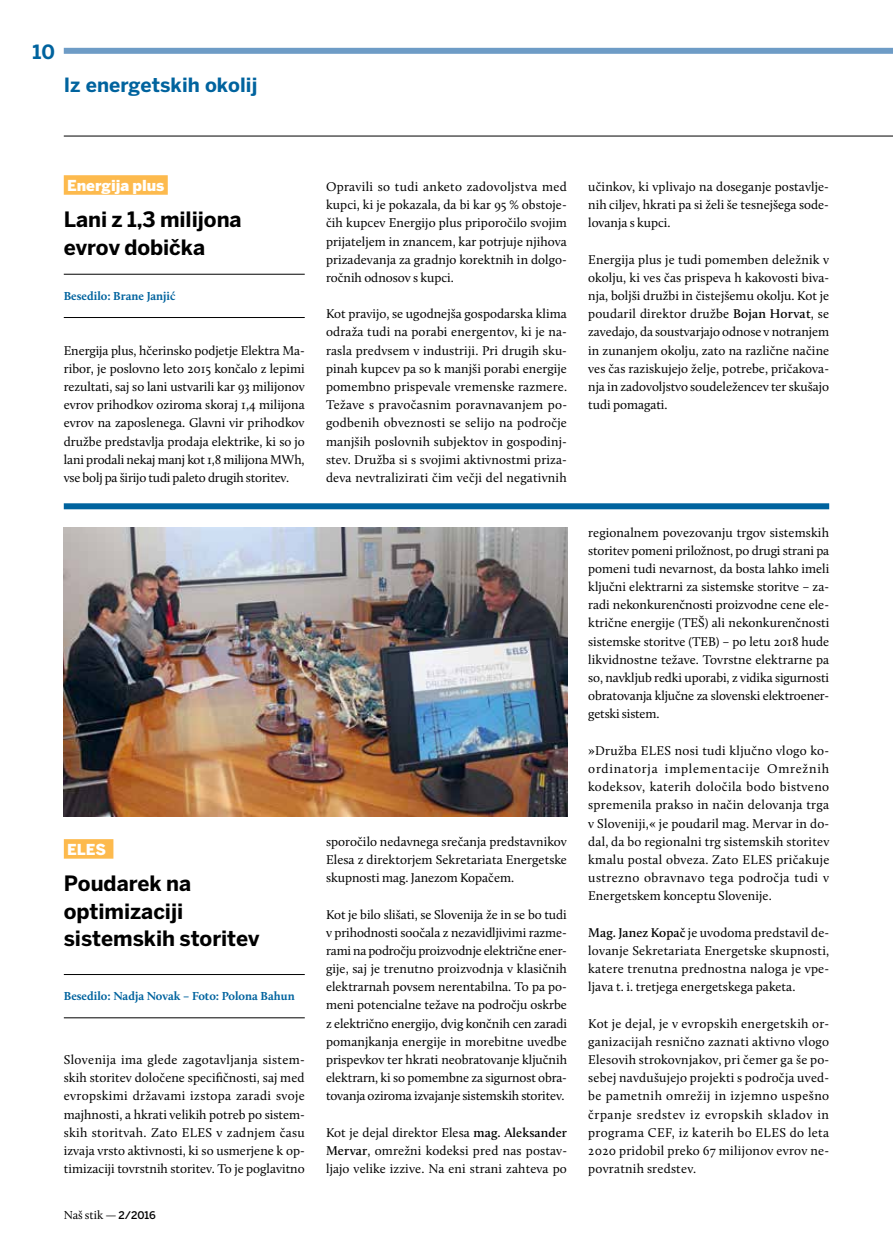
<style>
.page{position:relative;width:893px;height:1255px;background:#fff}
.page>*{position:absolute;margin:0;border:0;box-sizing:border-box;transform-origin:0 0}
.t1{font:700 21px/27.3px "Benton Sans";letter-spacing:-.005em;color:#000}
.t2{font:700 19.5px "Benton Sans";color:#00639e}
.t3{font:900 15px "Benton Sans";letter-spacing:-.005em;color:#fff}
.t4{font:13.2px/18.1px "Calluna";color:#000;text-align:justify}
.t5{font:700 12px "Calluna";color:#00639e}
.t6{font:12px "Calluna";color:#000}
.s1{font-family:"Benton Sans";font-weight:500;font-size:10.5px}
.s2{font-weight:600}
</style>
<div class="page">
<div style="left:64px;top:48px;width:829px;height:6px;background:#6e9cc6"></div>
<hr style="left:64px;top:136px;width:829px;height:1px;background:#000">
<div style="left:64px;top:839px;width:49px;height:19px;background:#fdba4d"></div>
<hr style="left:64px;top:974px;width:241px;height:1px;background:#000">
<hr style="left:64px;top:1017px;width:241px;height:1px;background:#000">
<img style="left:64px;top:527px;width:503px;height:289px">
<div style="left:64px;top:503px;width:765px;height:6px;background:#00639e"></div>
<div style="left:64px;top:175px;width:104px;height:20px;background:#fdba4d"></div>
<hr style="left:64px;top:274px;width:241px;height:1px;background:#000">
<hr style="left:64px;top:317px;width:241px;height:1px;background:#000">
<h2 class="t2" style="left:33px;top:40px;width:24px">10</h2>
<h2 class="t2" style="left:64px;top:73px;width:195px">Iz energetskih okolij</h2>
<p class="t3" style="left:67px;top:176px;width:99px">Energija plus</p>
<h1 class="t1" style="left:64px;top:206px;width:179px">Lani z 1,3 milijona evrov dobička</h1>
<p class="t5" style="left:64px;top:288px;width:113px">Besedilo: Brane Janjić</p>
<p class="t4" style="left:64px;top:341px;width:243px">Energija plus, hčerinsko podjetje Elektra Ma&shy;ribor, je poslovno leto 2015 končalo z lepimi rezultati, saj so lani ustvarili kar 93 milijonov evrov prihodkov oziroma skoraj 1,4 milijona evrov na zaposlenega. Glavni vir prihodkov družbe predstavlja prodaja elektrike, ki so jo lani prodali nekaj manj kot 1,8 milijona MWh, vse bolj pa širijo tudi paleto drugih storitev.</p>
<p class="t4" style="left:326px;top:177px;width:243px">Opravili so tudi anketo zadovoljstva med kupci, ki je pokazala, da bi kar 95 % obstoje&shy;čih kupcev Energijo plus priporočilo svojim prijateljem in znancem, kar potrjuje njihova prizadevanja za gradnjo korektnih in dolgo&shy;ročnih odnosov s kupci.</p>
<p class="t4" style="left:326px;top:305px;width:243px">Kot pravijo, se ugodnejša gospodarska klima odraža tudi na porabi energentov, ki je na&shy;rasla predvsem v industriji. Pri drugih sku&shy;pinah kupcev pa so k manjši porabi energije pomembno prispevale vremenske razmere.<br>Težave s pravočasnim poravnavanjem po&shy;godbenih obveznosti se selijo na področje manjših poslovnih subjektov in gospodinj&shy;stev. Družba si s svojimi aktivnostmi priza&shy;deva nevtralizirati čim večji del negativnih</p>
<p class="t3" style="left:67px;top:840px;width:40px">ELES</p>
<h1 class="t1" style="left:64px;top:869px;width:197px">Poudarek na optimizaciji sistemskih storitev</h1>
<p class="t5" style="left:64px;top:988px;width:232px">Besedilo: Nadja Novak – Foto: Polona Bahun</p>
<p class="t4" style="left:64px;top:1050px;width:243px">Slovenija ima glede zagotavljanja sistem&shy;skih storitev določene specifičnosti, saj med evropskimi državami izstopa zaradi svoje majhnosti, a hkrati velikih potreb po sistem&shy;skih storitvah. Zato ELES v zadnjem času izvaja vrsto aktivnosti, ki so usmerjene k op&shy;timizaciji tovrstnih storitev. To je poglavitno</p>
<p class="t6" style="left:64px;top:1207px;width:94px">Naš stik — <span class="s1">2/2016</span></p>
<p class="t4" style="left:326px;top:832px;width:242px">sporočilo nedavnega srečanja predstavnikov Elesa z direktorjem Sekretariata Energetske skupnosti mag. Janezom Kopačem.</p>
<p class="t4" style="left:326px;top:904px;width:243px">Kot je bilo slišati, se Slovenija že in se bo tudi v prihodnosti soočala z nezavidljivimi razme&shy;rami na področju proizvodnje električne ener&shy;gije, saj je trenutno proizvodnja v klasičnih elektrarnah povsem nerentabilna. To pa po&shy;meni potencialne težave na področju oskrbe z električno energijo, dvig končnih cen zaradi pomanjkanja energije in morebitne uvedbe prispevkov ter hkrati neobratovanje ključnih elektrarn, ki so pomembne za sigurnost obra&shy;tovanja oziroma izvajanje sistemskih storitev.</p>
<p class="t4" style="left:326px;top:1123px;width:243px">Kot je dejal direktor Elesa <span class="s2">mag. Aleksander Mervar</span>, omrežni kodeksi pred nas postav&shy;ljajo velike izzive. Na eni strani zahteva po</p>
<p class="t4" style="left:588px;top:177px;width:242px">učinkov, ki vplivajo na doseganje postavlje&shy;nih ciljev, hkrati pa si želi še tesnejšega sode&shy;lovanja s kupci.</p>
<p class="t4" style="left:588px;top:250px;width:243px">Energija plus je tudi pomemben deležnik v okolju, ki ves čas prispeva h kakovosti biva&shy;nja, boljši družbi in čistejšemu okolju. Kot je poudaril direktor družbe <span class="s2">Bojan Horvat</span>, se zavedajo, da soustvarjajo odnose v notranjem in zunanjem okolju, zato na različne načine ves čas raziskujejo želje, potrebe, pričakova&shy;nja in zadovoljstvo soudeležencev ter skušajo tudi pomagati.</p>
<p class="t4" style="left:588px;top:523px;width:243px">regionalnem povezovanju trgov sistemskih storitev pomeni priložnost, po drugi strani pa pomeni tudi nevarnost, da bosta lahko imeli ključni elektrarni za sistemske storitve – za&shy;radi nekonkurenčnosti proizvodne cene ele&shy;ktrične energije (TEŠ) ali nekonkurenčnosti sistemske storitve (TEB) – po letu 2018 hude likvidnostne težave. Tovrstne elektrarne pa so, navkljub redki uporabi, z vidika sigurnosti obratovanja ključne za slovenski elektroener&shy;getski sistem.</p>
<p class="t4" style="left:588px;top:741px;width:243px">»Družba ELES nosi tudi ključno vlogo ko&shy;ordinatorja implementacije Omrežnih kodeksov, katerih določila bodo bistveno spremenila prakso in način delovanja trga v Sloveniji,« je poudaril mag. Mervar in do&shy;dal, da bo regionalni trg sistemskih storitev kmalu postal obveza. Zato ELES pričakuje ustrezno obravnavo tega področja tudi v Energetskem konceptu Slovenije.</p>
<p class="t4" style="left:588px;top:923px;width:243px"><span class="s2">Mag. Janez Kopač</span> je uvodoma predstavil de&shy;lovanje Sekretariata Energetske skupnosti, katere trenutna prednostna naloga je vpe&shy;ljava t. i. tretjega energetskega paketa.</p>
<p class="t4" style="left:588px;top:1013px;width:243px">Kot je dejal, je v evropskih energetskih or&shy;ganizacijah resnično zaznati aktivno vlogo Elesovih strokovnjakov, pri čemer ga še po&shy;sebej navdušujejo projekti s področja uved&shy;be pametnih omrežij in izjemno uspešno črpanje sredstev iz evropskih skladov in programa CEF, iz katerih bo ELES do leta 2020 pridobil preko 67 milijonov evrov ne&shy;povratnih sredstev.</p>
</div>
